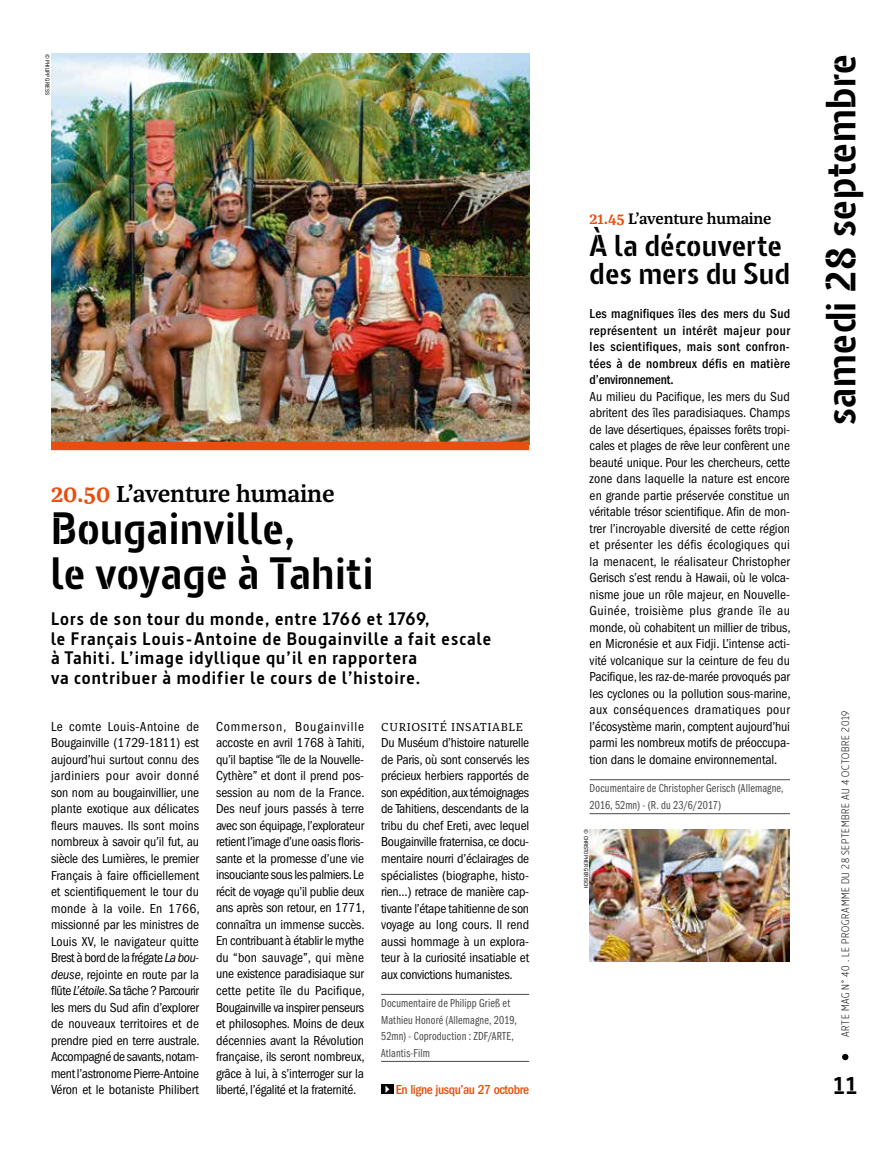
<style>
.page{position:relative;width:893px;height:1149px;background:#fff}
.page>*{position:absolute;margin:0;border:0;box-sizing:border-box;transform-origin:0 0}
.t1{font:700 45px/45px "Barna Stencil";letter-spacing:.015em;color:#000}
.t2{font:700 42px "Barna Stencil";letter-spacing:.015em;color:#000}
.t3{font:700 30px/28.5px "Barna Stencil";letter-spacing:.02em;color:#000}
.t4{font:700 24.15px "Barna Stencil";color:#000}
.t5{font:600 24px "Franziska OT";letter-spacing:-.01em;color:#000}
.t6{font:700 18px/19.5px "Barna";letter-spacing:.06em;color:#000}
.t7{font:600 15.75px "Franziska OT";letter-spacing:-.01em;color:#000}
.t8{font:condensed 13.5px/16.5px "ITC Franklin Gothic Std";letter-spacing:-.01em;color:#000;text-align:justify}
.t9{font:500 condensed 13.5px/16.5px "ITC Franklin Gothic Std";letter-spacing:.02em;color:#000;text-align:justify}
.t10{font:500 condensed 13.5px "ITC Franklin Gothic Std";letter-spacing:-.03em;color:#e94e0f}
.t11{font:12px/16.5px "ITC Franklin Gothic Std Bk Cp";letter-spacing:.015em;color:#4a4a49}
.t12{font:12px "Franziska OT";letter-spacing:.045em;color:#000}
.t13{font:300 10.5px "Barna";letter-spacing:.065em;color:#000}
.t14{font:condensed 6px "ITC Franklin Gothic Std";color:#000}
.s1{color:#e94e0f}
.s2{font-style:italic}
.s3{color:#fff}
</style>
<div class="page">
<svg style="left:842px;top:1053px;width:6px;height:6px"></svg>
<img style="left:51px;top:54px;width:478px;height:387px">
<div style="left:51px;top:441px;width:478px;height:9px;background:#e94e0f"></div>
<hr style="left:381px;top:993px;width:148px;height:1px;background:#4a4a49">
<hr style="left:381px;top:1060px;width:148px;height:1px;background:#4a4a49">
<div style="left:381px;top:1083px;width:12px;height:10px;background:#000"></div>
<hr style="left:590px;top:779px;width:200px;height:1px;background:#4a4a49">
<hr style="left:590px;top:813px;width:200px;height:1px;background:#4a4a49">
<img style="left:590px;top:829px;width:200px;height:132px">
<p class="t14" style="left:51px;top:54px;width:43px;rotate:90deg">© PHILIPP GRIESS</p>
<h3 class="t5" style="left:51px;top:480px;width:285px"><span class="s1">20.50</span> L’aventure humaine</h3>
<h1 class="t1" style="left:51px;top:506px;width:324px">Bougainville,<br>le voyage à Tahiti</h1>
<h3 class="t6" style="left:51px;top:609px;width:442px">Lors de son tour du monde, entre 1766 et 1769,<br>le Français Louis-Antoine de Bougainville a fait escale à Tahiti. L’image idyllique qu’il en rapportera<br>va contribuer à modifier le cours de l’histoire.</h3>
<p class="t8" style="left:51px;top:718px;width:150px">Le comte Louis-Antoine de Bougainville (1729-1811) est aujourd’hui surtout connu des jardiniers pour avoir donné son nom au bougainvillier, une plante exotique aux délicates fleurs mauves. Ils sont moins nombreux à savoir qu’il fut, au siècle des Lumières, le premier Français à faire officiellement et scientifiquement le tour du monde à la voile. En 1766, missionné par les ministres de Louis XV, le navigateur quitte Brest à bord de la frégate <span class="s2">La bou&shy;deuse</span>, rejointe en route par la flûte <span class="s2">L’étoile</span>. Sa tâche ? Parcourir les mers du Sud afin d’explorer de nouveaux territoires et de prendre pied en terre australe.<br>Accompagné de savants, notam&shy;ment l’astronome Pierre-Antoine Véron et le botaniste Philibert</p>
<p class="t8" style="left:216px;top:718px;width:150px">Commerson, Bougainville accoste en avril 1768 à Tahiti, qu’il baptise “île de la Nouvelle-Cythère” et dont il prend pos&shy;session au nom de la France.<br>Des neuf jours passés à terre avec son équipage, l’explorateur retient l’image d’une oasis floris&shy;sante et la promesse d’une vie insouciante sous les palmiers. Le récit de voyage qu’il publie deux ans après son retour, en 1771, connaîtra un immense succès.<br>En contribuant à établir le mythe du “bon sauvage”, qui mène une existence paradisiaque sur cette petite île du Pacifique, Bougainville va inspirer penseurs et philosophes. Moins de deux décennies avant la Révolution française, ils seront nombreux, grâce à lui, à s’interroger sur la liberté, l’égalité et la fraternité.</p>
<p class="t12" style="left:381px;top:719px;width:143px">CURIOSITÉ INSATIABLE</p>
<p class="t8" style="left:381px;top:734px;width:150px">Du Muséum d’histoire naturelle de Paris, où sont conservés les précieux herbiers rapportés de son expédition, aux témoignages de Tahitiens, descendants de la tribu du chef Ereti, avec lequel Bougainville fraternisa, ce docu&shy;mentaire nourri d’éclairages de spécialistes (biographe, histo&shy;rien...) retrace de manière cap&shy;tivante l’étape tahitienne de son voyage au long cours. Il rend aussi hommage à un explora&shy;teur à la curiosité insatiable et aux convictions humanistes.</p>
<p class="t11" style="left:381px;top:994px;width:137px">Documentaire de Philipp Grieß et<br>Mathieu Honoré (Allemagne, 2019,<br>52mn) - Coproduction : ZDF/ARTE,<br>Atlantis-Film</p>
<p class="t10" style="left:381px;top:1081px;width:149px"><span class="s3">✔</span> En ligne jusqu’au 27 octobre</p>
<p class="t7" style="left:590px;top:210px;width:183px"><span class="s1">21.45</span> L’aventure humaine</p>
<h3 class="t3" style="left:590px;top:231px;width:202px">À la découverte des mers du Sud</h3>
<p class="t9" style="left:590px;top:305px;width:202px">Les magnifiques îles des mers du Sud représentent un intérêt majeur pour les scientifiques, mais sont confron&shy;tées à de nombreux défis en matière d’environnement.</p>
<p class="t8" style="left:590px;top:388px;width:202px">Au milieu du Pacifique, les mers du Sud abritent des îles paradisiaques. Champs de lave désertiques, épaisses forêts tropi&shy;cales et plages de rêve leur confèrent une beauté unique. Pour les chercheurs, cette zone dans laquelle la nature est encore en grande partie préservée constitue un véritable trésor scientifique. Afin de mon&shy;trer l’incroyable diversité de cette région et présenter les défis écologiques qui la menacent, le réalisateur Christopher Gerisch s’est rendu à Hawaii, où le volca&shy;nisme joue un rôle majeur, en Nouvelle-Guinée, troisième plus grande île au monde, où cohabitent un millier de tribus, en Micronésie et aux Fidji. L’intense acti&shy;vité volcanique sur la ceinture de feu du Pacifique, les raz-de-marée provoqués par les cyclones ou la pollution sous-marine, aux conséquences dramatiques pour l’écosystème marin, comptent aujourd’hui parmi les nombreux motifs de préoccupa&shy;tion dans le domaine environnemental.</p>
<p class="t11" style="left:590px;top:780px;width:196px">Documentaire de Christopher Gerisch (Allemagne,<br>2016, 52mn) - (R. du 23/6/2017)</p>
<p class="t14" style="left:589px;top:829px;width:60px;rotate:90deg">© CHRISTOPHER GERISCH</p>
<h2 class="t2" style="left:815px;top:425px;width:373px;rotate:-90deg">samedi 28 septembre</h2>
<p class="t13" style="left:839px;top:1036px;width:328px;rotate:-90deg">ARTE MAG N° 40 . LE PROGRAMME DU 28 SEPTEMBRE AU 4 OCTOBRE 2019</p>
<h3 class="t4" style="left:833px;top:1070px;width:25px">11</h3>
</div>
